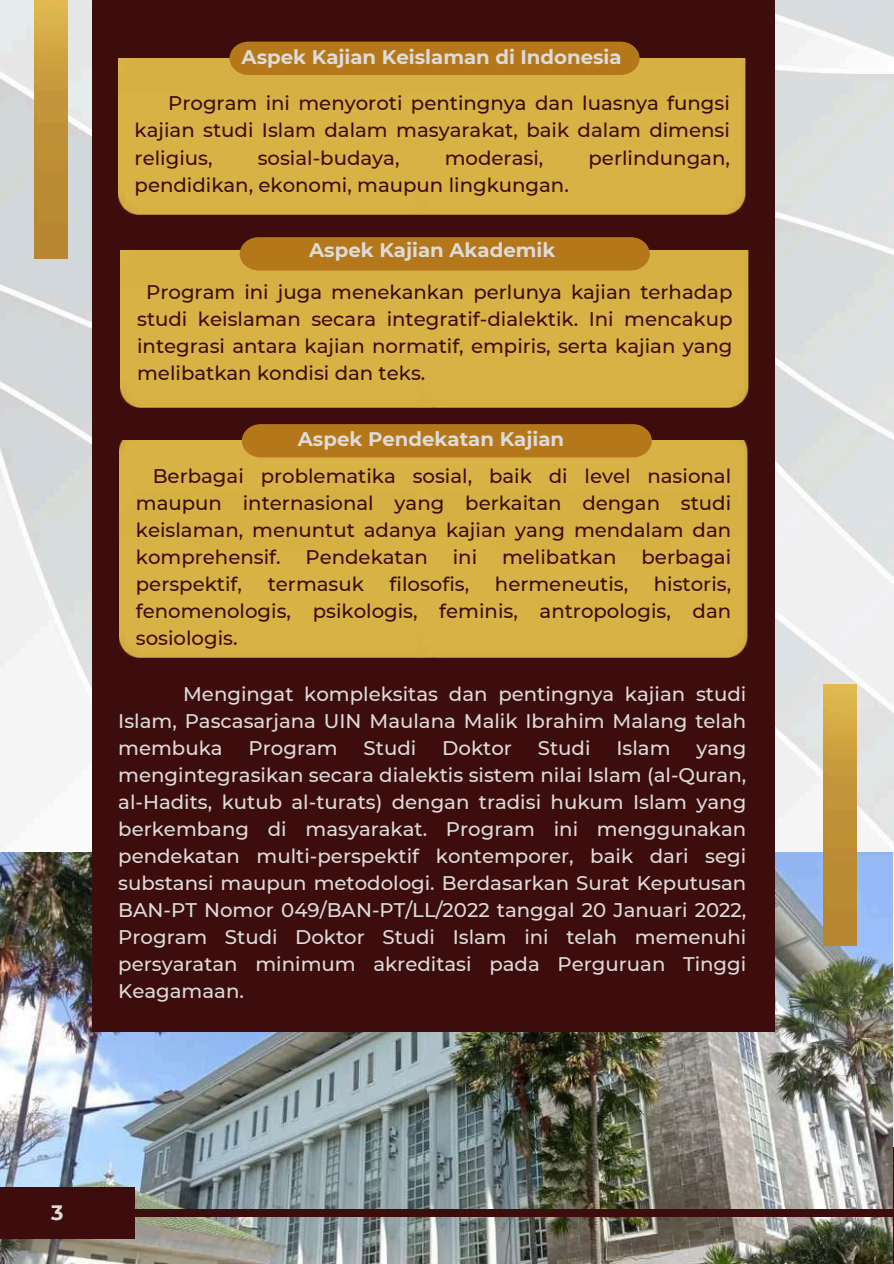
<style>
.page{position:relative;width:894px;height:1264px;background:#fff}
.page>*{position:absolute;margin:0;border:0;box-sizing:border-box;transform-origin:0 0}
.t1{font:700 20.85px "Montserrat";color:#dddbda}
.t2{font:500 19.65px/27px "Montserrat";color:#3d0d0d;text-align:justify}
.t3{font:500 19.65px/27px "Montserrat";color:#dddbda;text-align:justify}
.t4{font:700 19.65px "Montserrat";color:#dddbda}
</style>
<div class="page">
<img style="left:0;top:0;width:893px;height:1146px">
<img style="left:0;top:852px;width:891px;height:411px">
<div style="left:92px;top:0;width:682px;height:1031px;background:#3d0d0d"></div>
<div style="left:0;top:1186px;width:135px;height:52px;background:#3d0d0d"></div>
<div style="left:85px;top:1209px;width:808px;height:7px;background:#3d0d0d"></div>
<div style="left:119px;top:440px;width:297px;height:217px;background:#d8b245"></div>
<div style="left:416px;top:440px;width:331px;height:217px;background:#d8b245"></div>
<div style="left:242px;top:424px;width:409px;height:33px;background:#b4771a"></div>
<img style="left:822px;top:684px;width:34px;height:261px">
<div style="left:118px;top:58px;width:297px;height:157px;background:#d8b245"></div>
<div style="left:415px;top:58px;width:330px;height:157px;background:#d8b245"></div>
<div style="left:229px;top:42px;width:410px;height:33px;background:#b4771a"></div>
<div style="left:121px;top:251px;width:296px;height:156px;background:#d8b245"></div>
<div style="left:417px;top:251px;width:331px;height:156px;background:#d8b245"></div>
<div style="left:240px;top:237px;width:409px;height:33px;background:#b4771a"></div>
<img style="left:34px;top:0;width:34px;height:258px">
<p class="t4" style="left:241px;top:45px;width:381px">Aspek Kajian Keislaman di Indonesia</p>
<p class="t2" style="left:135px;top:90px;width:596px;text-indent:34px">Program ini menyoroti pentingnya dan luasnya fungsi kajian studi Islam dalam masyarakat, baik dalam dimensi religius,</p>
<p class="t2" style="left:258px;top:144px;width:143px">sosial-budaya,</p>
<p class="t2" style="left:444px;top:144px;width:100px">moderasi,</p>
<p class="t2" style="left:588px;top:144px;width:143px">perlindungan,</p>
<p class="t2" style="left:135px;top:171px;width:435px">pendidikan, ekonomi, maupun lingkungan.</p>
<p class="t4" style="left:309px;top:237px;width:247px">Aspek Kajian Akademik</p>
<p class="t2" style="left:137px;top:278px;width:596px;text-indent:9px">Program ini juga menekankan perlunya kajian terhadap studi keislaman secara integratif-dialektik. Ini mencakup integrasi antara kajian normatif, empiris, serta kajian yang melibatkan kondisi dan teks.</p>
<p class="t4" style="left:298px;top:427px;width:268px">Aspek Pendekatan Kajian</p>
<p class="t2" style="left:136px;top:462px;width:596px;text-indent:17px">Berbagai problematika sosial, baik di level nasional maupun internasional yang berkaitan dengan studi keislaman, menuntut adanya kajian yang mendalam dan komprehensif.</p>
<p class="t2" style="left:305px;top:543px;width:124px">Pendekatan</p>
<p class="t2" style="left:452px;top:543px;width:26px">ini</p>
<p class="t2" style="left:502px;top:543px;width:116px">melibatkan</p>
<p class="t2" style="left:641px;top:543px;width:91px">berbagai</p>
<p class="t2" style="left:136px;top:570px;width:596px;text-indent:518px">historis, fenomenologis, psikologis, feminis, antropologis, dan sosiologis.</p>
<p class="t2" style="left:136px;top:570px;width:108px">perspektif,</p>
<p class="t2" style="left:267px;top:570px;width:98px">termasuk</p>
<p class="t2" style="left:389px;top:570px;width:81px">filosofis,</p>
<p class="t2" style="left:495px;top:570px;width:135px">hermeneutis,</p>
<p class="t3" style="left:118px;top:680px;width:629px;text-indent:65px">Mengingat kompleksitas dan pentingnya kajian studi Islam, Pascasarjana UIN Maulana Malik Ibrahim Malang telah membuka</p>
<p class="t3" style="left:248px;top:734px;width:91px">Program</p>
<p class="t3" style="left:363px;top:734px;width:54px">Studi</p>
<p class="t3" style="left:442px;top:734px;width:71px">Doktor</p>
<p class="t3" style="left:537px;top:734px;width:54px">Studi</p>
<p class="t3" style="left:616px;top:734px;width:56px">Islam</p>
<p class="t3" style="left:118px;top:734px;width:629px;text-indent:578px">yang mengintegrasikan secara dialektis sistem nilai Islam (al-Quran, al-Hadits, kutub al-turats) dengan tradisi hukum Islam yang berkembang di masyarakat. Program ini menggunakan pendekatan multi-perspektif kontemporer, baik dari segi substansi maupun metodologi. Berdasarkan Surat Keputusan BAN-PT Nomor 049/BAN-PT/LL/2022 tanggal 20 Januari 2022, Program Studi Doktor Studi Islam ini telah memenuhi persyaratan minimum akreditasi pada Perguruan Tinggi Keagamaan.</p>
<p class="t1" style="left:51px;top:1199px;width:14px">3</p>
</div>
